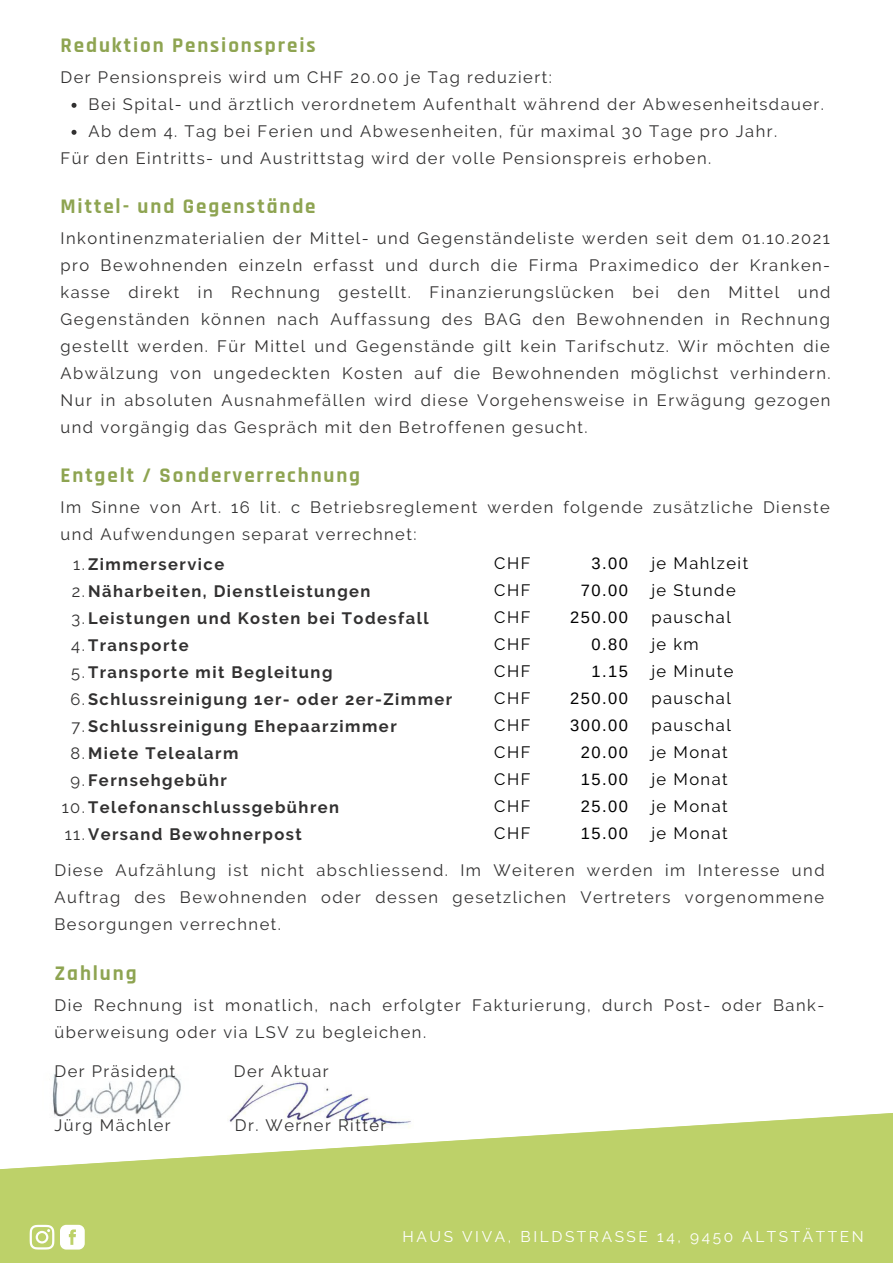
<style>
.page{position:relative;width:893px;height:1264px;background:#fff}
.page>*{position:absolute;margin:0;border:0;box-sizing:border-box;transform-origin:0 0}
.t1{font:700 21px "Rajdhani";letter-spacing:.09em;color:#8ea451}
.t2{font:16.5px/27px "Raleway";letter-spacing:.09em;color:#323131}
.t3{font:700 16.5px "Raleway";letter-spacing:.09em;color:#323131}
.t4{font:16.5px/27px "Raleway";letter-spacing:.09em;color:#000}
.t5{font:16.5px/27px "Arimo";letter-spacing:.09em;color:#000;text-align:right}
.t6{font:15.45px "Raleway";letter-spacing:.17em;color:#fff}
.s1{font-weight:400}
</style>
<div class="page">
<div style="left:0;top:0;width:892px;height:1262px;background:#bdd169"></div>
<svg style="left:60px;top:1224px;width:25px;height:25px"></svg>
<svg style="left:30px;top:1224px;width:24px;height:25px"></svg>
<div style="left:0;top:0;width:892px;height:1169px;background:#fff"></div>
<img style="left:225px;top:1072px;width:189px;height:62px">
<img style="left:42px;top:1066px;width:155px;height:62px">
<svg style="left:71px;top:103px;width:5px;height:5px"></svg>
<svg style="left:71px;top:130px;width:5px;height:5px"></svg>
<p class="t1" style="left:60px;top:32px;width:256px">Reduktion Pensionspreis</p>
<p class="t2" style="left:60px;top:63px;width:492px">Der Pensionspreis wird um CHF 20.00 je Tag reduziert:</p>
<p class="t2" style="left:89px;top:90px;width:736px">Bei Spital- und ärztlich verordnetem Aufenthalt während der Abwesenheitsdauer.<br>Ab dem 4. Tag bei Ferien und Abwesenheiten, für maximal 30 Tage pro Jahr.</p>
<p class="t2" style="left:60px;top:144px;width:652px">Für den Eintritts- und Austrittstag wird der volle Pensionspreis erhoben.</p>
<p class="t1" style="left:60px;top:193px;width:256px">Mittel- und Gegenstände</p>
<p class="t2" style="left:60px;top:224px;width:771px;text-align:justify">Inkontinenzmaterialien der Mittel- und Gegenständeliste werden seit dem 01.10.2021 pro Bewohnenden einzeln erfasst und durch die Firma Praximedico der Kranken&shy;kasse direkt in Rechnung gestellt. Finanzierungslücken bei den Mittel und Gegenständen können nach Auffassung des BAG den Bewohnenden in Rechnung gestellt werden. Für Mittel und Gegenstände gilt kein Tarifschutz. Wir möchten die Abwälzung von ungedeckten Kosten auf die Bewohnenden möglichst verhindern.<br>Nur in absoluten Ausnahmefällen wird diese Vorgehensweise in Erwägung gezogen und vorgängig das Gespräch mit den Betroffenen gesucht.</p>
<p class="t1" style="left:60px;top:462px;width:301px">Entgelt / Sonderverrechnung</p>
<p class="t2" style="left:60px;top:493px;width:770px">Im Sinne von Art. 16 lit. c Betriebsreglement werden folgende zusätzliche Dienste und Aufwendungen separat verrechnet:</p>
<p class="t3" style="left:73px;top:555px;width:152px"><span class="s1">1.</span>Zimmerservice</p>
<p class="t3" style="left:72px;top:581px;width:300px"><span class="s1">2.</span>Näharbeiten, Dienstleistungen</p>
<p class="t3" style="left:71px;top:608px;width:358px"><span class="s1">3.</span>Leistungen und Kosten bei Todesfall</p>
<p class="t3" style="left:71px;top:635px;width:119px"><span class="s1">4.</span>Transporte</p>
<p class="t3" style="left:71px;top:662px;width:263px"><span class="s1">5.</span>Transporte mit Begleitung</p>
<p class="t3" style="left:70px;top:689px;width:383px"><span class="s1">6.</span>Schlussreinigung 1er- oder 2er-Zimmer</p>
<p class="t3" style="left:71px;top:716px;width:327px"><span class="s1">7.</span>Schlussreinigung Ehepaarzimmer</p>
<p class="t3" style="left:70px;top:743px;width:169px"><span class="s1">8.</span>Miete Telealarm</p>
<p class="t3" style="left:71px;top:770px;width:158px"><span class="s1">9.</span>Fernsehgebühr</p>
<p class="t3" style="left:62px;top:797px;width:279px"><span class="s1">10.</span>Telefonanschlussgebühren</p>
<p class="t3" style="left:65px;top:824px;width:239px"><span class="s1">11.</span>Versand Bewohnerpost</p>
<p class="t4" style="left:494px;top:550px;width:38px;text-align:justify">CHF CHF CHF CHF CHF CHF CHF CHF CHF CHF CHF</p>
<p class="t5" style="left:570px;top:550px;width:59px">3.00<br>70.00<br>250.00<br>0.80<br>1.15<br>250.00<br>300.00<br>20.00<br>15.00<br>25.00<br>15.00</p>
<p class="t4" style="left:651px;top:550px;width:98px">je Mahlzeit je Stunde pauschal je km<br>je Minute pauschal pauschal je Monat<br>je Monat<br>je Monat<br>je Monat</p>
<p class="t2" style="left:54px;top:856px;width:771px;text-align:justify">Diese Aufzählung ist nicht abschliessend. Im Weiteren werden im Interesse und Auftrag des Bewohnenden oder dessen gesetzlichen Vertreters vorgenommene Besorgungen verrechnet.</p>
<p class="t1" style="left:54px;top:960px;width:84px">Zahlung</p>
<p class="t2" style="left:54px;top:991px;width:771px">Die Rechnung ist monatlich, nach erfolgter Fakturierung, durch Post- oder Bank&shy;überweisung oder via LSV zu begleichen.</p>
<p class="t2" style="left:54px;top:1057px;width:122px">Der Präsident</p>
<p class="t2" style="left:234px;top:1057px;width:96px">Der Aktuar</p>
<p class="t2" style="left:54px;top:1111px;width:118px">Jürg Mächler</p>
<p class="t2" style="left:235px;top:1111px;width:153px">Dr. Werner Ritter</p>
<p class="t6" style="left:402px;top:1227px;width:463px">HAUS VIVA, BILDSTRASSE 14, 9450 ALTSTÄTTEN</p>
</div>
